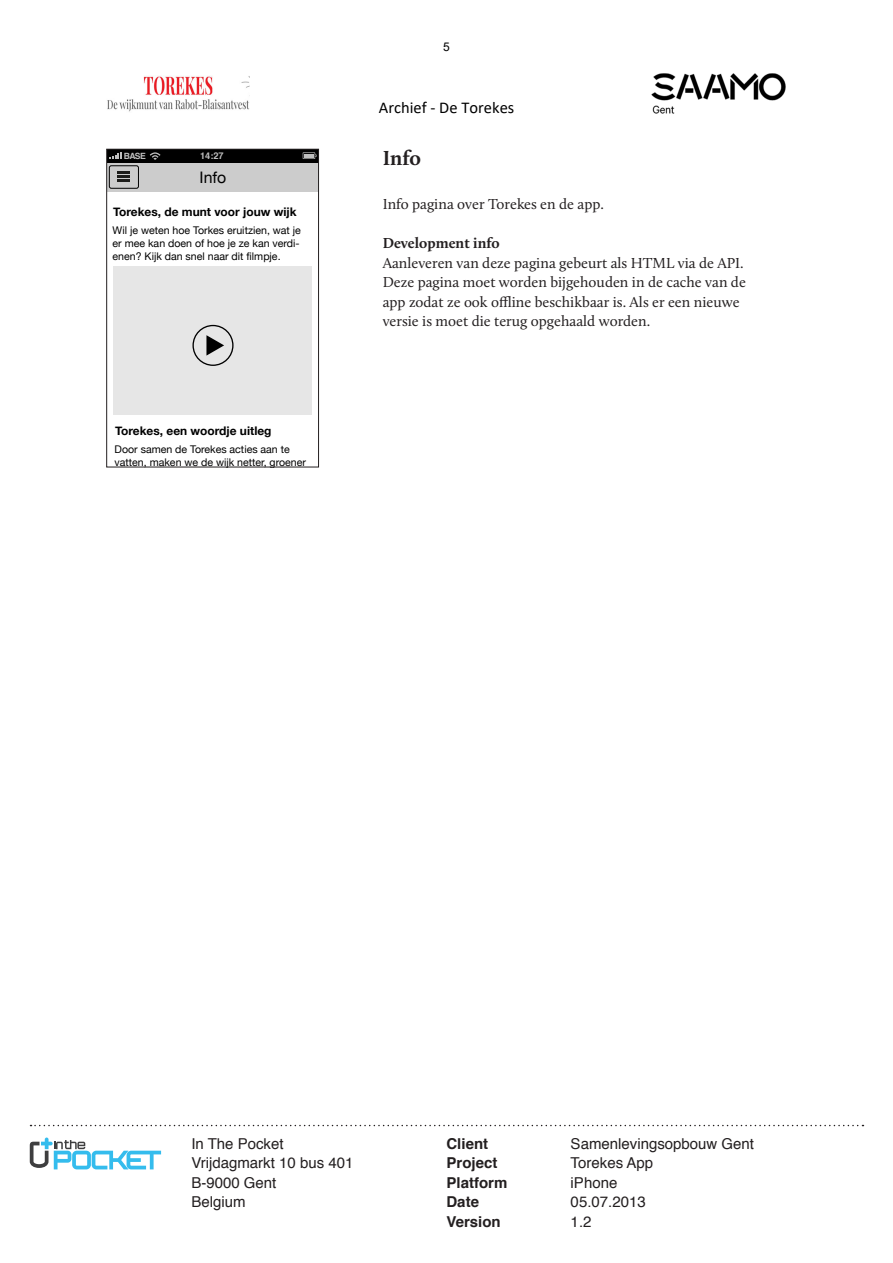
<style>
.page{position:relative;width:893px;height:1263px;background:#fff}
.page>*{position:absolute;margin:0;border:0;box-sizing:border-box;transform-origin:0 0}
.Heading3{font:700 21px "Calluna";color:#231f20}
.t1{font:16.5px "Calibri";color:#000}
.t2{font:15.9px "Helvetica Neue";color:#000}
.Body{font:15px/19.5px "Calluna";color:#231f20}
.t3{font:15px/19.5px "Helvetica";color:#231f20}
.t4{font:700 15px/19.5px "Helvetica";color:#231f20}
.Body-2{font:700 15px "Calluna";color:#231f20}
.t5{font:12px "Arial";color:#000}
.t6{font:700 11.85px "Helvetica Neue";color:#000}
.t7{font:10.65px/12.8px "Helvetica Neue";color:#000}
.t8{font:700 9.3px "Helvetica";color:#bfbfbf}
.t9{font:700 8.55px "Helvetica";color:#bfbfbf}
</style>
<div class="page">
<img style="left:107px;top:76px;width:143px;height:36px">
<img style="left:651px;top:73px;width:135px;height:40px">
<svg style="left:31px;top:1125px;width:832px;height:1px"></svg>
<svg style="left:30px;top:1137px;width:131px;height:32px"></svg>
<div style="left:114px;top:266px;width:198px;height:149px;background:#e6e6e6"></div>
<div style="left:192px;top:325px;width:42px;height:41px;border:1px solid #000;border-radius:50%"></div>
<svg style="left:206px;top:335px;width:18px;height:21px"></svg>
<div style="left:107px;top:162px;width:212px;height:30px;background:#ccc"></div>
<div style="left:109px;top:165px;width:30px;height:24px;border:1px solid #000;border-radius:2px"></div>
<svg style="left:118px;top:171px;width:12px;height:11px"></svg>
<div style="left:107px;top:149px;width:212px;height:13px;background:#000"></div>
<svg style="left:109px;top:152px;width:13px;height:7px"></svg>
<svg style="left:150px;top:152px;width:11px;height:8px"></svg>
<svg style="left:303px;top:152px;width:14px;height:7px"></svg>
<div style="left:106px;top:149px;width:213px;height:318px;border:1px solid #231f20"></div>
<p class="t9" style="left:124px;top:149px;width:23px">BASE</p>
<p class="t8" style="left:200px;top:148px;width:25px">14:27</p>
<p class="t2" style="left:200px;top:164px;width:28px">Info</p>
<p class="t6" style="left:113px;top:201px;width:185px">Torekes, de munt voor jouw wijk</p>
<p class="t7" style="left:113px;top:223px;width:190px">Wil je weten hoe Torkes eruitzien, wat je er mee kan doen of hoe je ze kan verdi&shy;enen? Kijk dan snel naar dit filmpje.</p>
<p class="t6" style="left:115px;top:420px;width:158px">Torekes, een woordje uitleg</p>
<p class="t7" style="left:115px;top:442px;width:193px">Door samen de Torekes acties aan te vatten, maken we de wijk netter, groener</p>
<p class="t5" style="left:443px;top:39px;width:8px">5</p>
<p class="t1" style="left:379px;top:100px;width:137px">Archief ‐ De Torekes</p>
<p class="Heading3" style="left:383px;top:144px;width:40px">Info</p>
<p class="Body" style="left:383px;top:194px;width:223px">Info pagina over Torekes en de app.</p>
<p class="Body-2" style="left:383px;top:234px;width:118px">Development info</p>
<p class="Body" style="left:383px;top:253px;width:365px">Aanleveren van deze pagina gebeurt als HTML via de API.<br>Deze pagina moet worden bijgehouden in de cache van de app zodat ze ook offline beschikbaar is. Als er een nieuwe versie is moet die terug opgehaald worden.</p>
<p class="t3" style="left:191px;top:1134px;width:164px">In The Pocket<br>Vrijdagmarkt 10 bus 401<br>B-9000 Gent<br>Belgium</p>
<p class="t4" style="left:446px;top:1134px;width:62px">Client<br>Project<br>Platform<br>Date<br>Version</p>
<p class="t3" style="left:571px;top:1134px;width:185px">Samenlevingsopbouw Gent<br>Torekes App<br>iPhone<br>05.07.2013<br>1.2</p>
</div>
